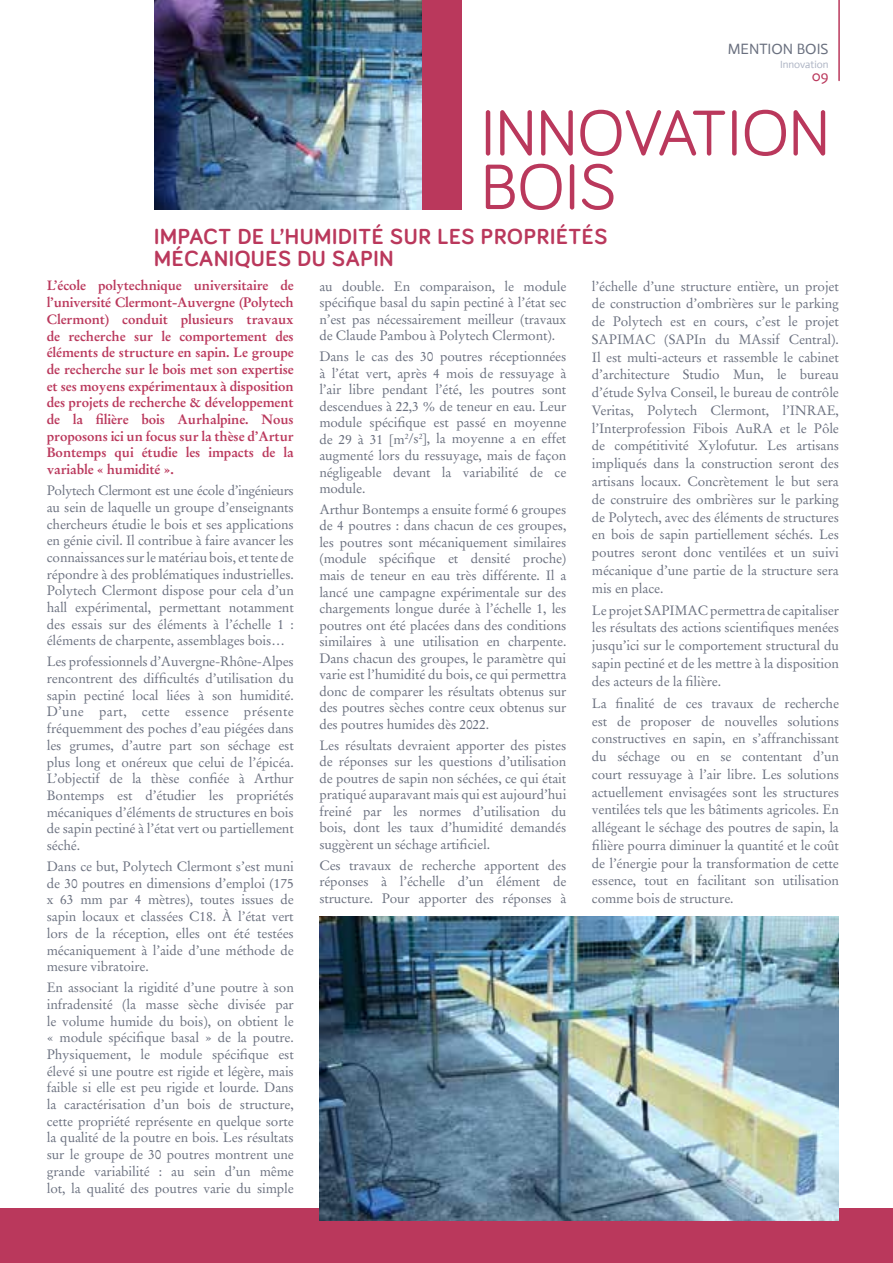
<style>
.page{position:relative;width:893px;height:1263px;background:#fff}
.page>*{position:absolute;margin:0;border:0;box-sizing:border-box;transform-origin:0 0}
.t1{font:66px/54px "Bariol";color:#ba385c}
.t2{font:700 22.5px/22.5px "Bariol";letter-spacing:.03em;color:#ba385c}
.t3{font:15px "Actor";color:#6a707f}
.t4{font:15px "Actor";color:#ba385c}
.t5{font:13.5px/16.6px "Stempel Garamond";letter-spacing:-.01em;color:#6a707f;text-align:justify}
.t6{font:700 13.5px/16.6px "Stempel Garamond";letter-spacing:-.01em;color:#ba385c;text-align:justify}
.t7{font:10.5px "Actor";color:#acb3c3}
</style>
<div class="page">
<hr style="left:838px;top:0;width:2px;height:80px;background:#ba385c">
<div style="left:422px;top:0;width:39px;height:209px;background:#ba385c"></div>
<div style="left:0;top:1209px;width:893px;height:54px;background:#ba385c"></div>
<img style="left:319px;top:916px;width:520px;height:304px">
<img style="left:154px;top:0;width:268px;height:209px">
<p class="t3" style="left:728px;top:40px;width:102px">MENTION BOIS</p>
<p class="t7" style="left:780px;top:58px;width:50px">Innovation</p>
<p class="t4" style="left:812px;top:67px;width:18px">09</p>
<h1 class="t1" style="left:480px;top:103px;width:351px">INNOVATION<br>BOIS</h1>
<h2 class="t2" style="left:154px;top:224px;width:455px">IMPACT DE L’HUMIDITÉ SUR LES PROPRIÉTÉS<br>MÉCANIQUES DU SAPIN</h2>
<p class="t6" style="left:47px;top:277px;width:249px">L’école polytechnique universitaire de l’université Clermont-Auvergne (Polytech Clermont) conduit plusieurs travaux de recherche sur le comportement des éléments de structure en sapin. Le groupe de recherche sur le bois met son expertise et ses moyens expérimentaux à disposition des projets de recherche &amp; développement de la filière bois Aurhalpine. Nous proposons ici un focus sur la thèse d’Artur Bontemps qui étudie les impacts de la variable « humidité ».</p>
<p class="t5" style="left:47px;top:482px;width:249px">Polytech Clermont est une école d’ingénieurs au sein de laquelle un groupe d’enseignants chercheurs étudie le bois et ses applications en génie civil. Il contribue à faire avancer les connaissances sur le matériau bois, et tente de répondre à des problématiques industrielles.<br>Polytech Clermont dispose pour cela d’un hall expérimental, permettant notamment des essais sur des éléments à l’échelle 1 : éléments de charpente, assemblages bois…</p>
<p class="t5" style="left:47px;top:653px;width:249px">Les professionnels d’Auvergne-Rhône-Alpes rencontrent des difficultés d’utilisation du sapin pectiné local liées à son humidité.<br>D’une part, cette essence présente fréquemment des poches d’eau piégées dans les grumes, d’autre part son séchage est plus long et onéreux que celui de l’épicéa.<br>L’objectif de la thèse confiée à Arthur Bontemps est d’étudier les propriétés mécaniques d’éléments de structures en bois de sapin pectiné à l’état vert ou partiellement séché.</p>
<p class="t5" style="left:47px;top:858px;width:249px">Dans ce but, Polytech Clermont s’est muni de 30 poutres en dimensions d’emploi (175 x 63 mm par 4 mètres), toutes issues de sapin locaux et classées C18. À l’état vert lors de la réception, elles ont été testées mécaniquement à l’aide d’une méthode de mesure vibratoire.</p>
<p class="t5" style="left:47px;top:979px;width:249px">En associant la rigidité d’une poutre à son infradensité (la masse sèche divisée par le volume humide du bois), on obtient le « module spécifique basal » de la poutre.<br>Physiquement, le module spécifique est élevé si une poutre est rigide et légère, mais faible si elle est peu rigide et lourde. Dans la caractérisation d’un bois de structure, cette propriété représente en quelque sorte la qualité de la poutre en bois. Les résultats sur le groupe de 30 poutres montrent une grande variabilité : au sein d’un même lot, la qualité des poutres varie du simple</p>
<p class="t5" style="left:319px;top:278px;width:249px">au double. En comparaison, le module spécifique basal du sapin pectiné à l’état sec n’est pas nécessairement meilleur (travaux de Claude Pambou à Polytech Clermont).</p>
<p class="t5" style="left:319px;top:348px;width:249px">Dans le cas des 30 poutres réceptionnées à l’état vert, après 4 mois de ressuyage à l’air libre pendant l’été, les poutres sont descendues à 22,3 % de teneur en eau. Leur module spécifique est passé en moyenne de 29 à 31 [m<sup>2</sup>/s<sup>2</sup>], la moyenne a en effet augmenté lors du ressuyage, mais de façon négligeable devant la variabilité de ce module.</p>
<p class="t5" style="left:319px;top:501px;width:249px">Arthur Bontemps a ensuite formé 6 groupes de 4 poutres : dans chacun de ces groupes, les poutres sont mécaniquement similaires (module spécifique et densité proche) mais de teneur en eau très différente. Il a lancé une campagne expérimentale sur des chargements longue durée à l’échelle 1, les poutres ont été placées dans des conditions similaires à une utilisation en charpente.<br>Dans chacun des groupes, le paramètre qui varie est l’humidité du bois, ce qui permettra donc de comparer les résultats obtenus sur des poutres sèches contre ceux obtenus sur des poutres humides dès 2022.</p>
<p class="t5" style="left:319px;top:737px;width:249px">Les résultats devraient apporter des pistes de réponses sur les questions d’utilisation de poutres de sapin non séchées, ce qui était pratiqué auparavant mais qui est aujourd’hui freiné par les normes d’utilisation du bois, dont les taux d’humidité demandés suggèrent un séchage artificiel.</p>
<p class="t5" style="left:319px;top:857px;width:249px">Ces travaux de recherche apportent des réponses à l’échelle d’un élément de structure. Pour apporter des réponses à</p>
<p class="t5" style="left:592px;top:277px;width:249px;line-height:17.7px">l’échelle d’une structure entière, un projet de construction d’ombrières sur le parking de Polytech est en cours, c’est le projet SAPIMAC (SAPIn du MAssif Central).<br>Il est multi-acteurs et rassemble le cabinet d’architecture Studio Mun, le bureau d’étude Sylva Conseil, le bureau de contrôle Veritas, Polytech Clermont, l’INRAE, l’Interprofession Fibois AuRA et le Pôle de compétitivité Xylofutur. Les artisans impliqués dans la construction seront des artisans locaux. Concrètement le but sera de construire des ombrières sur le parking de Polytech, avec des éléments de structures en bois de sapin partiellement séchés. Les poutres seront donc ventilées et un suivi mécanique d’une partie de la structure sera mis en place.</p>
<p class="t5" style="left:592px;top:601px;width:249px;line-height:17.7px">Le projet SAPIMAC permettra de capitaliser les résultats des actions scientifiques menées jusqu’ici sur le comportement structural du sapin pectiné et de les mettre à la disposition des acteurs de la filière.</p>
<p class="t5" style="left:592px;top:694px;width:249px;line-height:17.7px">La finalité de ces travaux de recherche est de proposer de nouvelles solutions constructives en sapin, en s’affranchissant du séchage ou en se contentant d’un court ressuyage à l’air libre. Les solutions actuellement envisagées sont les structures ventilées tels que les bâtiments agricoles. En allégeant le séchage des poutres de sapin, la filière pourra diminuer la quantité et le coût de l’énergie pour la transformation de cette essence, tout en facilitant son utilisation comme bois de structure.</p>
</div>
